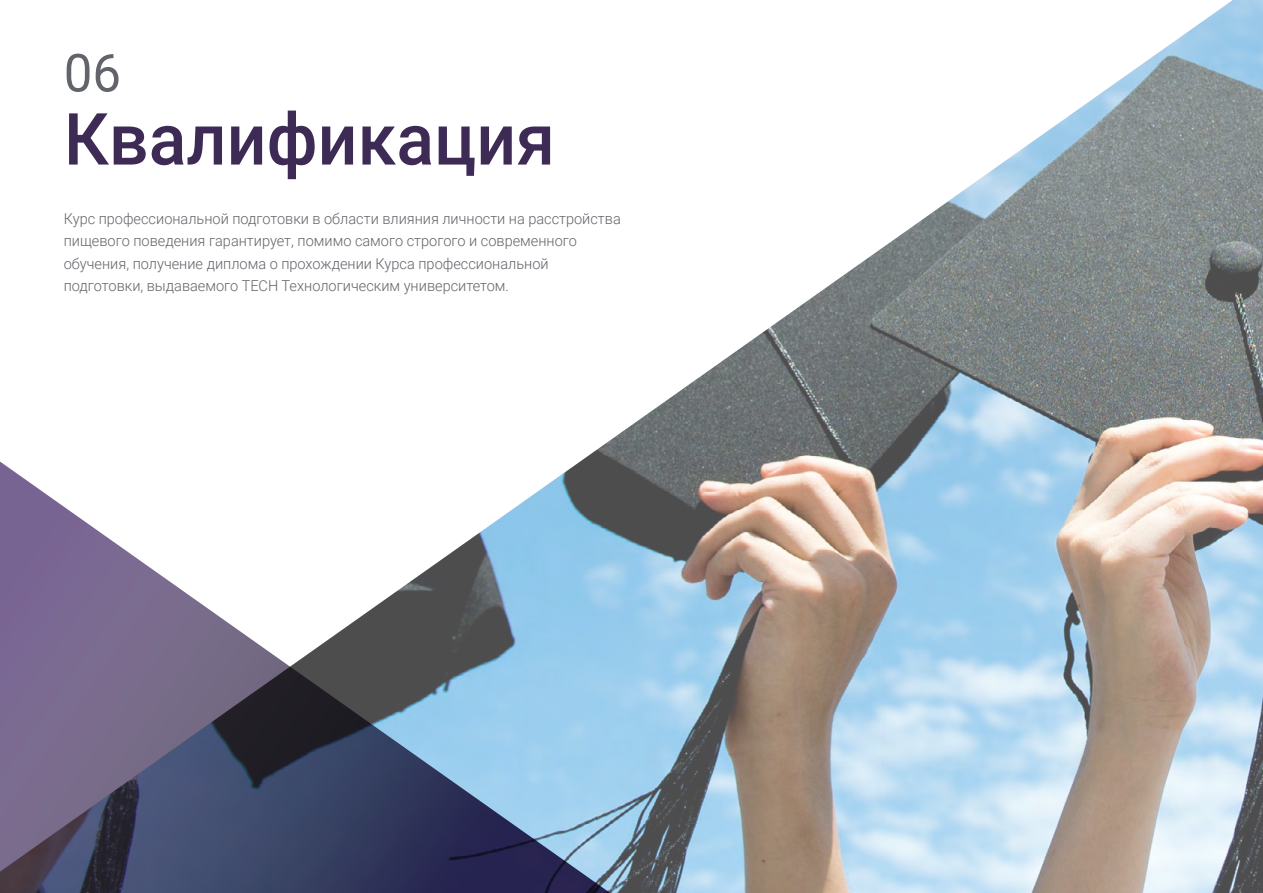
<style>
.page{position:relative;width:1263px;height:893px;background:#fff}
.page>*{position:absolute;margin:0;border:0;box-sizing:border-box;transform-origin:0 0}
.t1{font:500 72px "Roboto";color:#3d2b56}
.t2{font:52.5px "Roboto";color:#61646a}
.t3{font:300 15px/22.5px "Roboto";color:#61646a}
</style>
<div class="page">
<img style="left:602px;top:0;width:661px;height:893px">
<svg style="left:0;top:446px;width:640px;height:447px"></svg>
<h2 class="t2" style="left:64px;top:36px;width:59px">06</h2>
<h1 class="t1" style="left:64px;top:89px;width:493px">Квалификация</h1>
<p class="t3" style="left:64px;top:207px;width:558px">Курс профессиональной подготовки в области влияния личности на расстройства пищевого поведения гарантирует, помимо самого строгого и современного обучения, получение диплома о прохождении Курса профессиональной подготовки, выдаваемого TECH Технологическим университетом.</p>
</div>
